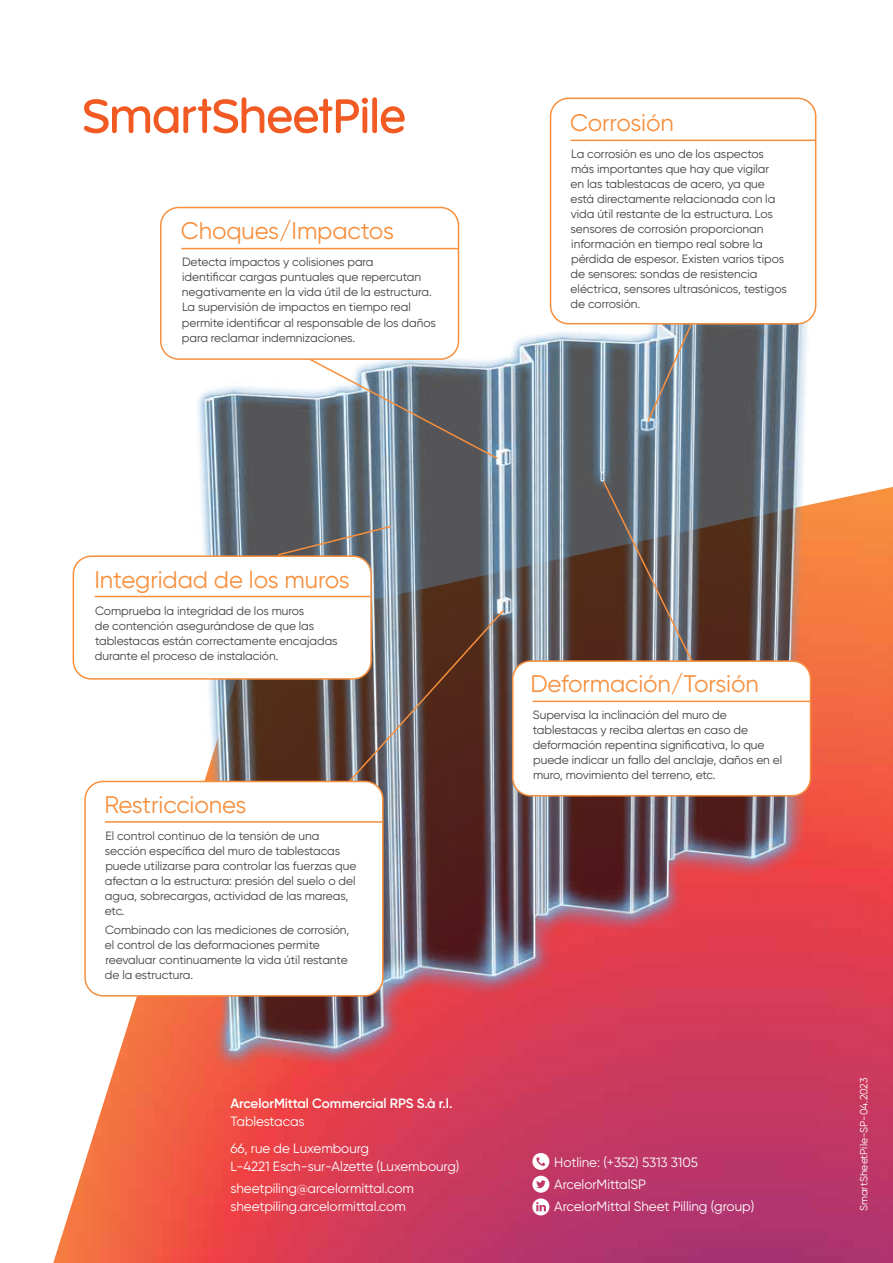
<style>
.page{position:relative;width:893px;height:1263px;background:#fff}
.page>*{position:absolute;margin:0;border:0;box-sizing:border-box;transform-origin:0 0}
.t1{font:24px "Gilroy";letter-spacing:-.005em;color:#f78f3d}
.t2{font:13.5px/22.2px "Gilroy";letter-spacing:-.005em;color:#fff}
.t3{font:600 13.5px "Gilroy";letter-spacing:-.005em;color:#fff}
.t4{font:12px/15px "Gilroy";letter-spacing:-.005em;color:#414042}
.t5{font:10.5px "Gilroy";letter-spacing:-.005em;color:#fff}
</style>
<div class="page">
<img style="left:53px;top:487px;width:840px;height:776px">
<svg style="left:84px;top:97px;width:284px;height:36px"></svg>
<div style="left:372px;top:97px;width:5px;height:36px;background:#f15a22;border-radius:2px"></div>
<svg style="left:381px;top:106px;width:24px;height:27px"></svg>
<svg style="left:532px;top:1152px;width:17px;height:63px"></svg>
<img style="left:120px;top:252px;width:719px;height:839px">
<div style="left:513px;top:661px;width:297px;height:135px;background:#fff;border-radius:18px"></div>
<div style="left:512px;top:660px;width:299px;height:136px;border:2px solid #f78f3d;border-radius:18px"></div>
<div style="left:85px;top:781px;width:298px;height:215px;background:#fff;border-radius:18px"></div>
<div style="left:84px;top:781px;width:300px;height:215px;border:2px solid #f78f3d;border-radius:18px"></div>
<svg style="left:308px;top:357px;width:191px;height:103px;background:#808a92"></svg>
<div style="left:161px;top:207px;width:297px;height:152px;background:#fff;border-radius:18px"></div>
<div style="left:160px;top:207px;width:299px;height:153px;border:2px solid #f78f3d;border-radius:18px"></div>
<hr style="left:182px;top:248px;width:276px;height:1px;background:#f78f3d">
<svg style="left:277px;top:525px;width:115px;height:31px;background:#707579"></svg>
<div style="left:73px;top:556px;width:298px;height:123px;background:#fff;border-radius:18px"></div>
<div style="left:73px;top:555px;width:299px;height:125px;border:2px solid #f78f3d;border-radius:18px"></div>
<hr style="left:95px;top:596px;width:275px;height:1px;background:#f78f3d">
<svg style="left:348px;top:609px;width:157px;height:174px;background:#705c58"></svg>
<hr style="left:105px;top:821px;width:277px;height:2px;background:#f78f3d">
<div style="left:551px;top:98px;width:265px;height:226px;background:#fff;border-radius:18px"></div>
<div style="left:550px;top:98px;width:266px;height:226px;border:2px solid #f78f3d;border-radius:18px"></div>
<svg style="left:646px;top:322px;width:47px;height:100px;background:#909faa"></svg>
<hr style="left:571px;top:140px;width:244px;height:1px;background:#f78f3d">
<svg style="left:602px;top:480px;width:92px;height:183px;background:#716a6b"></svg>
<hr style="left:533px;top:701px;width:277px;height:1px;background:#f78f3d">
<h1 class="t1" style="left:181px;top:216px;width:214px">Choques/Impactos</h1>
<p class="t4" style="left:182px;top:255px;width:255px">Detecta impactos y colisiones para<br>identificar cargas puntuales que repercutan negativamente en la vida útil de la estructura.<br>La supervisión de impactos en tiempo real permite identificar al responsable de los daños para reclamar indemnizaciones.</p>
<h1 class="t1" style="left:570px;top:108px;width:105px">Corrosión</h1>
<p class="t4" style="left:571px;top:146px;width:218px">La corrosión es uno de los aspectos más importantes que hay que vigilar<br>en las tablestacas de acero, ya que está directamente relacionada con la vida útil restante de la estructura. Los sensores de corrosión proporcionan información en tiempo real sobre la pérdida de espesor. Existen varios tipos de sensores: sondas de resistencia eléctrica, sensores ultrasónicos, testigos de corrosión.</p>
<h1 class="t1" style="left:95px;top:565px;width:257px">Integridad de los muros</h1>
<p class="t4" style="left:95px;top:603px;width:244px">Comprueba la integridad de los muros<br>de contención asegurándose de que las tablestacas están correctamente encajadas durante el proceso de instalación.</p>
<h1 class="t1" style="left:105px;top:790px;width:143px">Restricciones</h1>
<p class="t4" style="left:105px;top:828px;width:253px">El control continuo de la tensión de una sección específica del muro de tablestacas puede utilizarse para controlar las fuerzas que afectan a la estructura: presión del suelo o del agua, sobrecargas, actividad de las mareas, etc.</p>
<p class="t4" style="left:105px;top:922px;width:246px">Combinado con las mediciones de corrosión, el control de las deformaciones permite reevaluar continuamente la vida útil restante de la estructura.</p>
<p class="t3" style="left:230px;top:1095px;width:223px">ArcelorMittal Commercial RPS S.à r.l.</p>
<p class="t2" style="left:230px;top:1108px;width:140px;line-height:26.5px">Tablestacas<br>66, rue de Luxembourg</p>
<p class="t2" style="left:230px;top:1155px;width:231px">L-4221 Esch-sur-Alzette (Luxembourg) sheetpiling@arcelormittal.com</p>
<p class="t2" style="left:230px;top:1195px;width:177px">sheetpiling.arcelormittal.com</p>
<h1 class="t1" style="left:530px;top:669px;width:230px">Deformación/Torsión</h1>
<p class="t4" style="left:533px;top:708px;width:251px">Supervisa la inclinación del muro de tablestacas y reciba alertas en caso de deformación repentina significativa, lo que puede indicar un fallo del anclaje, daños en el muro, movimiento del terreno, etc.</p>
<p class="t2" style="left:554px;top:1150px;width:201px">Hotline: (+352) 5313 3105<br>ArcelorMittalSP<br>ArcelorMittal Sheet Pilling (group)</p>
<p class="t5" style="left:857px;top:1211px;width:135px;rotate:-90deg">SmartSheetPile-SP-04.2023</p>
</div>
